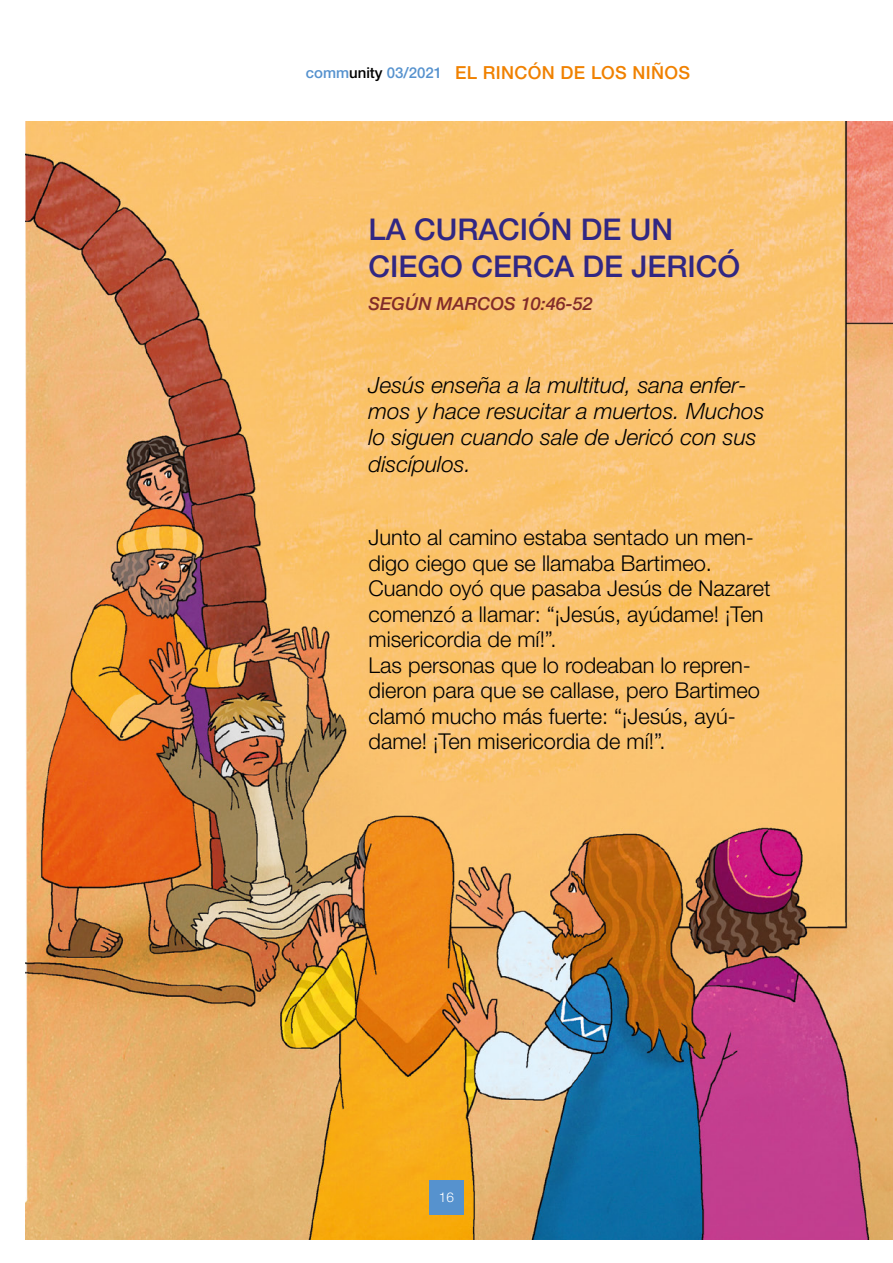
<style>
.page{position:relative;width:893px;height:1263px;background:#fff}
.page>*{position:absolute;margin:0;border:0;box-sizing:border-box;transform-origin:0 0}
.t1{font:500 30px/37px "Helvetica Neue LTW1 G";color:#312783}
.t2{font:italic 300 22.5px/26.2px "Helvetica Neue LTW1 G";color:#000}
.t3{font:300 21.9px/25.5px "Helvetica Neue LTW1 G";color:#000}
.t4{font:500 18px "Helvetica Neue LTW1 G";letter-spacing:.02em;color:#f08100}
.t5{font:italic 500 18px "Helvetica Neue LTW1 G";color:#812b29}
.t6{font:300 13.5px "Helvetica Neue LTW1 G";color:#fff}
.s1{font-size:15px;color:#5692ce}
.s2{font-size:15px;color:#000}
</style>
<div class="page">
<img style="left:26px;top:121px;width:867px;height:1118px">
<div style="left:429px;top:1180px;width:34px;height:34px;background:#5692ce"></div>
<p class="t4" style="left:306px;top:61px;width:386px"><span class="s1">comm</span><span class="s2">unity</span> <span class="s1">03/2021</span> EL RINCÓN DE LOS NIÑOS</p>
<h1 class="t1" style="left:369px;top:211px;width:373px">LA CURACIÓN DE UN<br>CIEGO CERCA DE JERICÓ</h1>
<p class="t5" style="left:369px;top:293px;width:226px">SEGÚN MARCOS 10:46-52</p>
<p class="t2" style="left:369px;top:371px;width:397px">Jesús enseña a la multitud, sana enfer&shy;mos y hace resucitar a muertos. Muchos lo siguen cuando sale de Jericó con sus discípulos.</p>
<p class="t3" style="left:369px;top:525px;width:404px">Junto al camino estaba sentado un men&shy;digo ciego que se llamaba Bartimeo.<br>Cuando oyó que pasaba Jesús de Nazaret comenzó a llamar: “¡Jesús, ayúdame! ¡Ten misericordia de mí!”.<br>Las personas que lo rodeaban lo repren&shy;dieron para que se callase, pero Bartimeo clamó mucho más fuerte: “¡Jesús, ayú&shy;dame! ¡Ten misericordia de mí!”.</p>
<p class="t6" style="left:439px;top:1189px;width:17px">16</p>
</div>
